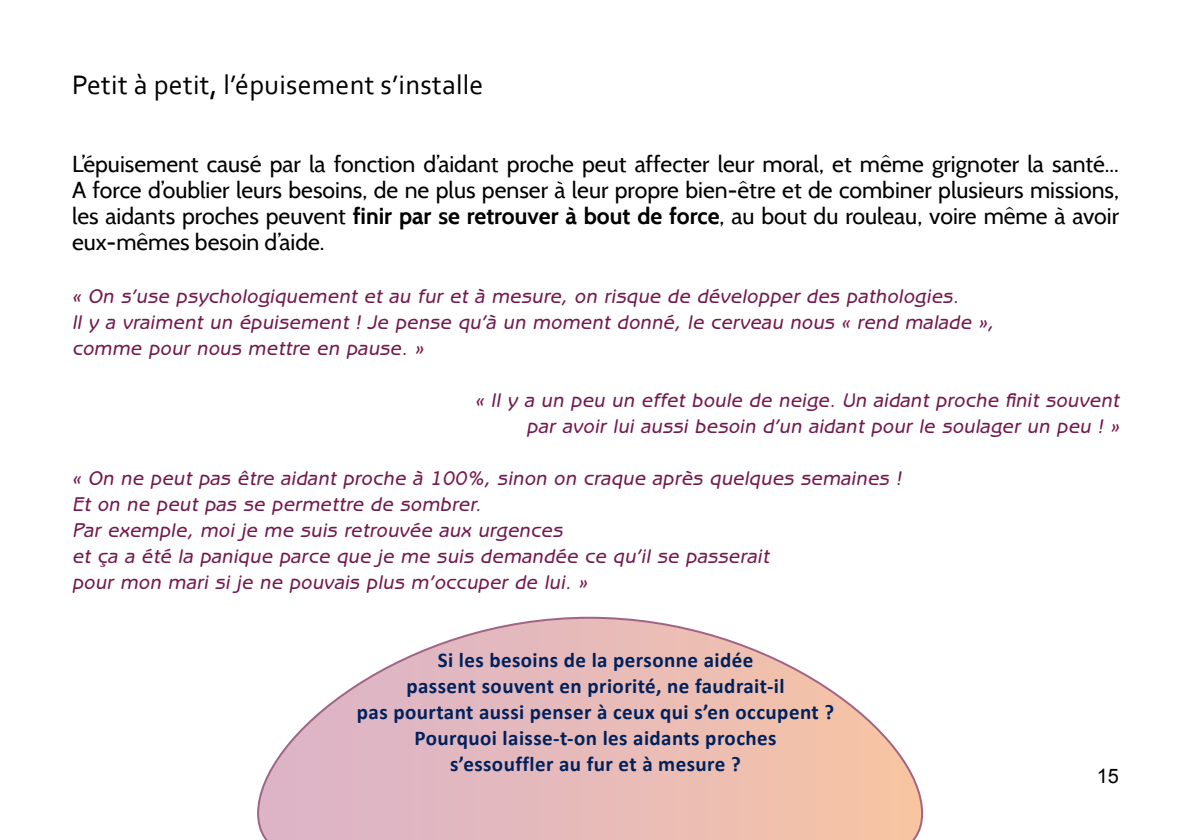
<style>
.page{position:relative;width:1191px;height:840px;background:#fff}
.page>*{position:absolute;margin:0;border:0;box-sizing:border-box;transform-origin:0 0}
.t1{font:28px "Corbel";letter-spacing:.01em;color:#000}
.t2{font:23px/26px "Cabin";color:#000;text-align:justify}
.t3{font:700 21px/26px "Calibri";letter-spacing:.02em;color:#00215c;text-align:center}
.t4{font:italic 500 20px/26px "Benguiat Gothic";letter-spacing:.02em;color:#741a4d}
.t5{font:20px "Arial";color:#000}
.s1{font-weight:700}
</style>
<div class="page">
<svg style="left:257px;top:616px;width:667px;height:223px"></svg>
<h1 class="t1" style="left:72px;top:68px;width:413px">Petit à petit, l’épuisement s’installe</h1>
<p class="t2" style="left:72px;top:151px;width:1048px">L’épuisement causé par la fonction d’aidant proche peut affecter leur moral, et même grignoter la santé...<br>A force d’oublier leurs besoins, de ne plus penser à leur propre bien-être et de combiner plusieurs missions, les aidants proches peuvent <span class="s1">finir par se retrouver à bout de force</span>, au bout du rouleau, voire même à avoir eux-mêmes besoin d’aide.</p>
<p class="t4" style="left:72px;top:282px;width:923px">« On s’use psychologiquement et au fur et à mesure, on risque de développer des pathologies.<br>Il y a vraiment un épuisement ! Je pense qu’à un moment donné, le cerveau nous « rend malade », comme pour nous mettre en pause. »</p>
<p class="t4" style="left:475px;top:386px;width:645px;text-align:right">« Il y a un peu un effet boule de neige. Un aidant proche finit souvent par avoir lui aussi besoin d’un aidant pour le soulager un peu ! »</p>
<p class="t4" style="left:72px;top:464px;width:831px">« On ne peut pas être aidant proche à 100%, sinon on craque après quelques semaines !<br>Et on ne peut pas se permettre de sombrer.<br>Par exemple, moi je me suis retrouvée aux urgences<br>et ça a été la panique parce que je me suis demandée ce qu’il se passerait<br>pour mon mari si je ne pouvais plus m’occuper de lui. »</p>
<p class="t3" style="left:357px;top:645px;width:478px">Si les besoins de la personne aidée<br>passent souvent en priorité, ne faudrait-il<br>pas pourtant aussi penser à ceux qui s’en occupent ?<br>Pourquoi laisse-t-on les aidants proches<br>s’essouffler au fur et à mesure ?</p>
<p class="t5" style="left:1096px;top:764px;width:24px">15</p>
</div>
